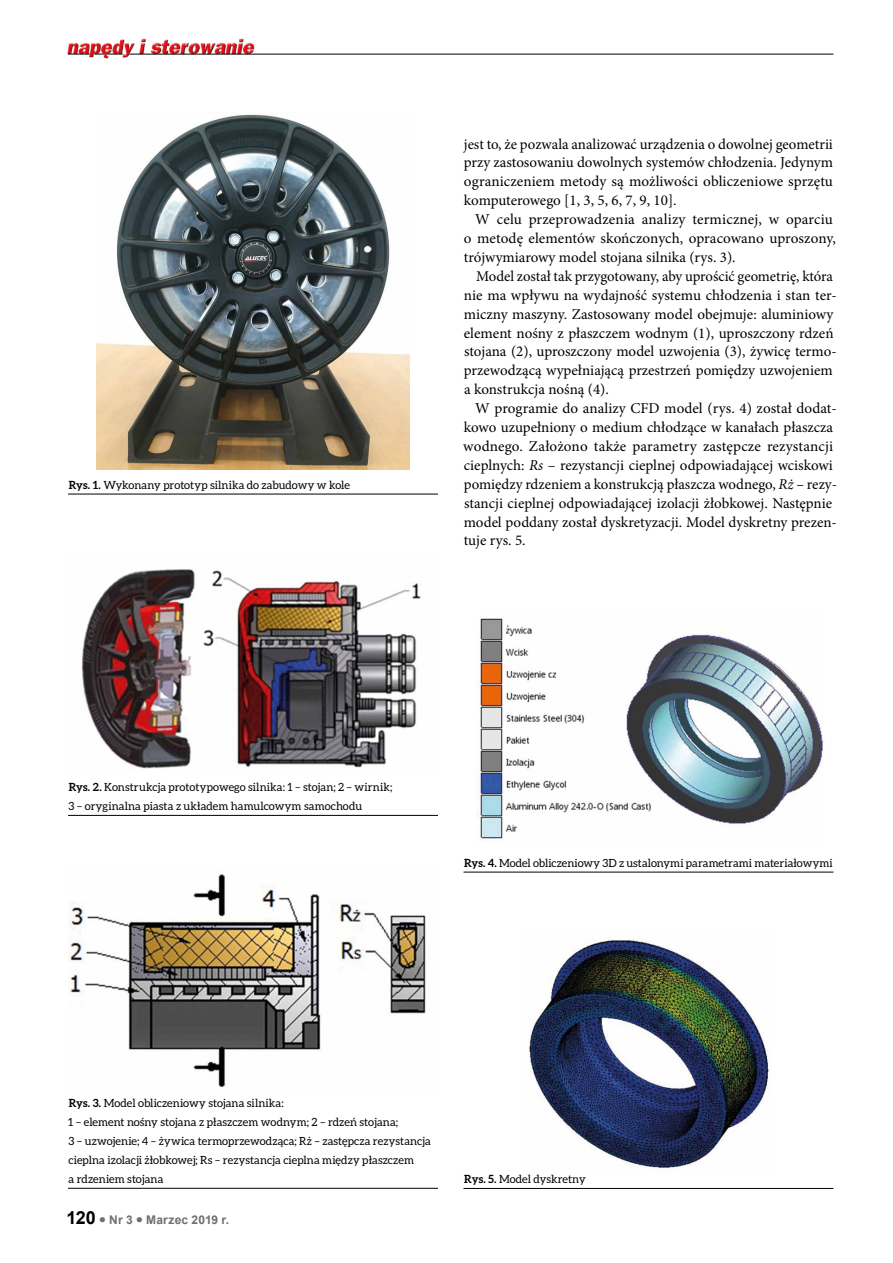
<style>
.page{position:relative;width:893px;height:1263px;background:#fff}
.page>*{position:absolute;margin:0;border:0;box-sizing:border-box;transform-origin:0 0}
.t1{font:15px/18.9px "Minion Pro";color:#000}
.t2{font:700 12px "Arial";letter-spacing:.02em;color:#706f6f}
.t3{font:11.25px/18.9px "Aleo";letter-spacing:.005em;color:#000}
.s1{font-weight:700}
.s2{font-style:italic}
.s3{font-size:18px;color:#000}
</style>
<div class="page">
<img style="left:67px;top:38px;width:190px;height:21px">
<hr style="left:129px;top:54px;width:704px;height:1px;background:#000">
<svg style="left:68px;top:54px;width:55px;height:1px"></svg>
<img style="left:529px;top:940px;width:240px;height:228px">
<hr style="left:68px;top:494px;width:370px;height:1px;background:#000">
<hr style="left:68px;top:815px;width:370px;height:1px;background:#000">
<hr style="left:68px;top:1188px;width:370px;height:1px;background:#000">
<hr style="left:463px;top:872px;width:370px;height:1px;background:#000">
<hr style="left:463px;top:1188px;width:370px;height:1px;background:#000">
<img style="left:97px;top:114px;width:312px;height:355px">
<img style="left:81px;top:569px;width:340px;height:200px">
<img style="left:68px;top:874px;width:358px;height:214px">
<img style="left:476px;top:618px;width:349px;height:221px">
<p class="t3" style="left:69px;top:475px;width:283px"><span class="s1">Rys. 1.</span> Wykonany prototyp silnika do zabudowy w kole</p>
<p class="t1" style="left:464px;top:134px;width:371px;text-align:justify">jest to, że pozwala analizować urządzenia o dowolnej geometrii przy zastosowaniu dowolnych systemów chłodzenia. Jedynym ograniczeniem metody są możliwości obliczeniowe sprzętu komputerowego [1, 3, 5, 6, 7, 9, 10].</p>
<p class="t1" style="left:464px;top:210px;width:373px;text-indent:11px">W celu przeprowadzenia analizy termicznej, w oparciu o metodę elementów skończonych, opracowano uproszony, trójwymiarowy model stojana silnika (rys. 3).</p>
<p class="t1" style="left:464px;top:267px;width:375px;text-indent:12px">Model został tak przygotowany, aby uprościć geometrię, która nie ma wpływu na wydajność systemu chłodzenia i stan ter&shy;miczny maszyny. Zastosowany model obejmuje: aluminiowy element nośny z płaszczem wodnym (1), uproszczony rdzeń stojana (2), uproszczony model uzwojenia (3), żywicę termo&shy;przewodzącą wypełniającą przestrzeń pomiędzy uzwojeniem a konstrukcja nośną (4).</p>
<p class="t1" style="left:463px;top:399px;width:375px;text-indent:12px">W programie do analizy CFD model (rys. 4) został dodat&shy;kowo uzupełniony o medium chłodzące w kanałach płaszcza wodnego. Założono także parametry zastępcze rezystancji cieplnych: <span class="s2">Rs</span> – rezystancji cieplnej odpowiadającej wciskowi pomiędzy rdzeniem a konstrukcją płaszcza wodnego, <span class="s2">Rż</span> – rezy&shy;stancji cieplnej odpowiadającej izolacji żłobkowej. Następnie model poddany został dyskretyzacji. Model dyskretny prezen&shy;tuje rys. 5.</p>
<p class="t3" style="left:68px;top:778px;width:325px"><span class="s1">Rys. 2.</span> Konstrukcja prototypowego silnika: 1 – stojan; 2 – wirnik;<br>3 – oryginalna piasta z układem hamulcowym samochodu</p>
<p class="t3" style="left:464px;top:853px;width:370px"><span class="s1">Rys. 4.</span> Model obliczeniowy 3D z ustalonymi parametrami materiałowymi</p>
<p class="t3" style="left:68px;top:1094px;width:364px"><span class="s1">Rys. 3.</span> Model obliczeniowy stojana silnika:<br>1 – element nośny stojana z płaszczem wodnym; 2 – rdzeń stojana;<br>3 – uzwojenie; 4 – żywica termoprzewodząca; Rż – zastępcza rezystancja cieplna izolacji żłobkowej; Rs – rezystancja cieplna między płaszczem<br>a rdzeniem stojana</p>
<p class="t2" style="left:67px;top:1212px;width:164px"><span class="s3">120</span> ● Nr 3 ● Marzec 2019 r.</p>
<p class="t3" style="left:464px;top:1169px;width:123px"><span class="s1">Rys. 5.</span> Model dyskretny</p>
</div>
